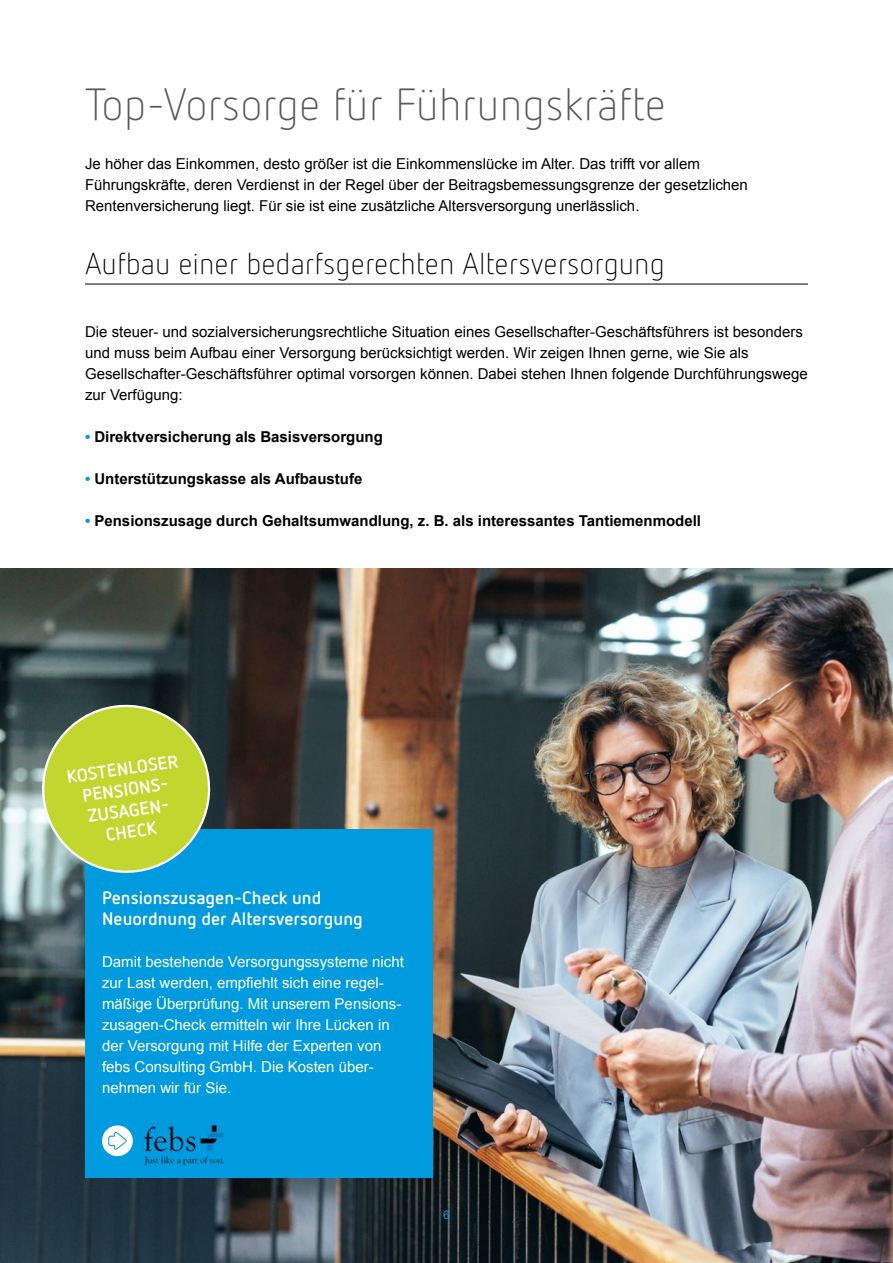
<style>
.page{position:relative;width:893px;height:1263px;background:#fff}
.page>*{position:absolute;margin:0;border:0;box-sizing:border-box;transform-origin:0 0}
.t1{font:300 45px "Netto OT";color:#58595b}
.t2{font:300 30px "Netto OT";color:#000}
.t3{font:700 18px/21px "Netto OT";color:#fff}
.t4{font:15px/21px "Arial";color:#000}
.t5{font:15px/21px "Arial";color:#fff}
.t6{font:700 15px "Arial";color:#000}
.t7{font:12px "Arial";color:#009bdf}
.s1{color:#009bdf}
</style>
<div class="page">
<hr style="left:85px;top:284px;width:723px;height:1px;background:#000">
<img style="left:0;top:568px;width:893px;height:695px">
<div style="left:85px;top:830px;width:348px;height:348px;background:#009bdf"></div>
<div style="left:102px;top:1125px;width:31px;height:31px;background:#fff;border-radius:50%"></div>
<svg style="left:108px;top:1132px;width:19px;height:18px"></svg>
<img style="left:144px;top:1125px;width:81px;height:41px">
<svg style="left:38px;top:700px;width:177px;height:177px;background:#9bba4e"></svg>
<h1 class="t1" style="left:85px;top:77px;width:583px">Top-Vorsorge für Führungskräfte</h1>
<p class="t4" style="left:85px;top:153px;width:664px">Je höher das Einkommen, desto größer ist die Einkommenslücke im Alter. Das trifft vor allem<br>Führungskräfte, deren Verdienst in der Regel über der Beitragsbemessungsgrenze der gesetzlichen<br>Rentenversicherung liegt. Für sie ist eine zusätzliche Altersversorgung unerlässlich.</p>
<h2 class="t2" style="left:85px;top:246px;width:581px">Aufbau einer bedarfsgerechten Altersversorgung</h2>
<p class="t4" style="left:85px;top:321px;width:724px">Die steuer- und sozialversicherungsrechtliche Situation eines Gesellschafter-Geschäftsführers ist besonders und muss beim Aufbau einer Versorgung berücksichtigt werden. Wir zeigen Ihnen gerne, wie Sie als Gesellschafter-Geschäftsführer optimal vorsorgen können. Dabei stehen Ihnen folgende Durchführungswege zur Verfügung:</p>
<p class="t6" style="left:85px;top:427px;width:299px"><span class="s1">•</span> Direktversicherung als Basisversorgung</p>
<p class="t6" style="left:85px;top:469px;width:279px"><span class="s1">•</span> Unterstützungskasse als Aufbaustufe</p>
<p class="t6" style="left:85px;top:511px;width:617px"><span class="s1">•</span> Pensionszusage durch Gehaltsumwandlung, z. B. als interessantes Tantiemenmodell</p>
<p class="t3" style="left:66px;top:766px;width:113px;text-align:center;rotate:-8deg">KOSTENLOSER<br>PENSIONS-<br>ZUSAGEN-<br>CHECK</p>
<p class="t3" style="left:102px;top:887px;width:262px">Pensionszusagen-Check und<br>Neuordnung der Altersversorgung</p>
<p class="t5" style="left:102px;top:951px;width:303px">Damit bestehende Versorgungssysteme nicht zur Last werden, empfiehlt sich eine regel&shy;mäßige Überprüfung. Mit unserem Pensions&shy;zusagen-Check ermitteln wir Ihre Lücken in der Versorgung mit Hilfe der Experten von febs Consulting GmbH. Die Kosten über&shy;nehmen wir für Sie.</p>
<p class="t7" style="left:443px;top:1208px;width:8px">6</p>
</div>
